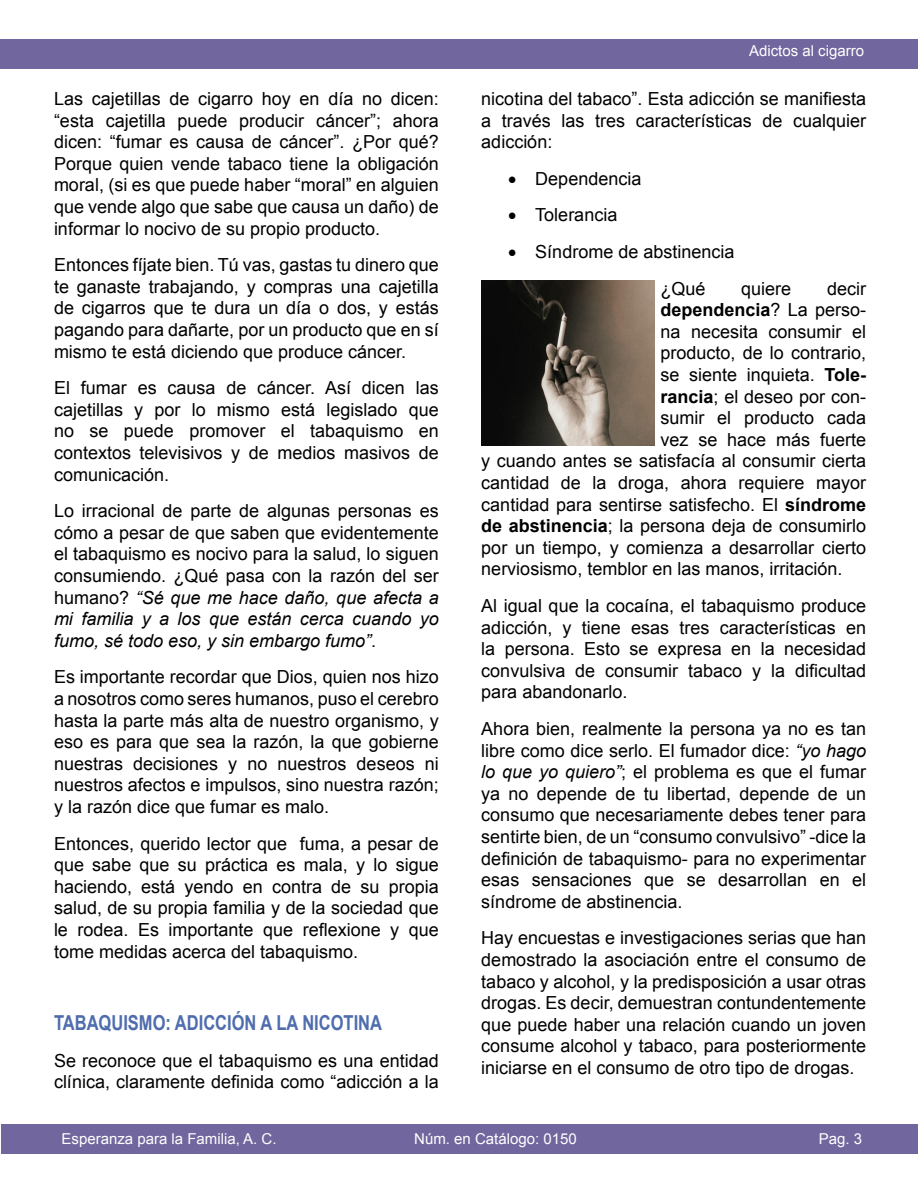
<style>
.page{position:relative;width:918px;height:1188px;background:#fff}
.page>*{position:absolute;margin:0;border:0;box-sizing:border-box;transform-origin:0 0}
.t1{font:700 20.7px "Arial";color:#4f6dad;scale:.8 1}
.t2{font:18px/21.6px "Arial";color:#000;text-align:justify}
.t3{font:700 18px "Arial";color:#000}
.t4{font:15px "Arial";color:#fff}
.s1{font-style:italic}
.s2{font-weight:400}
.s3{font-weight:700}
</style>
<div class="page">
<div style="left:1px;top:1124px;width:917px;height:29px;background:#71669d"></div>
<div style="left:0;top:39px;width:918px;height:30px;background:#71669d"></div>
<img style="left:481px;top:281px;width:173px;height:165px">
<p class="t2" style="left:54px;top:88px;width:386px">Las cajetillas de cigarro hoy en día no dicen: “esta cajetilla puede producir cáncer”; ahora dicen: “fumar es causa de cáncer”. ¿Por qué?<br>Porque quien vende tabaco tiene la obligación moral, (si es que puede haber “moral” en alguien que vende algo que sabe que causa un daño) de informar lo nocivo de su propio producto.</p>
<p class="t2" style="left:54px;top:254px;width:386px">Entonces fíjate bien. Tú vas, gastas tu dinero que te ganaste trabajando, y compras una cajetilla de cigarros que te dura un día o dos, y estás pagando para dañarte, por un producto que en sí mismo te está diciendo que produce cáncer.</p>
<p class="t2" style="left:54px;top:377px;width:386px">El fumar es causa de cáncer. Así dicen las cajetillas y por lo mismo está legislado que no se puede promover el tabaquismo en contextos televisivos y de medios masivos de comunicación.</p>
<p class="t2" style="left:54px;top:500px;width:386px">Lo irracional de parte de algunas personas es cómo a pesar de que saben que evidentemente el tabaquismo es nocivo para la salud, lo siguen consumiendo. ¿Qué pasa con la razón del ser humano? <span class="s1">“Sé que me hace daño, que afecta a mi familia y a los que están cerca cuando yo fumo, sé todo eso, y sin embargo fumo”</span>.</p>
<p class="t2" style="left:54px;top:666px;width:386px">Es importante recordar que Dios, quien nos hizo a nosotros como seres humanos, puso el cerebro hasta la parte más alta de nuestro organismo, y eso es para que sea la razón, la que gobierne nuestras decisiones y no nuestros deseos ni nuestros afectos e impulsos, sino nuestra razón; y la razón dice que fumar es malo.</p>
<p class="t2" style="left:54px;top:833px;width:386px">Entonces, querido lector que fuma, a pesar de que sabe que su práctica es mala, y lo sigue haciendo, está yendo en contra de su propia salud, de su propia familia y de la sociedad que le rodea. Es importante que reflexione y que tome medidas acerca del tabaquismo.</p>
<p class="t1" style="left:54px;top:1009px;width:412px">TABAQUISMO: ADICCIÓN A LA NICOTINA</p>
<p class="t2" style="left:54px;top:1050px;width:386px">Se reconoce que el tabaquismo es una entidad clínica, claramente definida como “adicción a la</p>
<p class="t4" style="left:749px;top:41px;width:117px">Adictos al cigarro</p>
<p class="t2" style="left:481px;top:88px;width:386px">nicotina del tabaco”. Esta adicción se manifiesta a través las tres características de cualquier adicción:</p>
<p class="t2" style="left:508px;top:168px;width:135px">• Dependencia</p>
<p class="t2" style="left:508px;top:204px;width:111px">• Tolerancia</p>
<p class="t2" style="left:508px;top:241px;width:228px">• Síndrome de abstinencia</p>
<p class="t2" style="left:660px;top:278px;width:47px">¿Qué</p>
<p class="t2" style="left:741px;top:278px;width:52px">quiere</p>
<p class="t2" style="left:827px;top:278px;width:41px">decir</p>
<p class="t3" style="left:660px;top:298px;width:207px">dependencia<span class="s2">? La perso-</span></p>
<p class="t2" style="left:660px;top:321px;width:207px">na necesita consumir el</p>
<p class="t2" style="left:660px;top:342px;width:207px">producto, de lo contrario,</p>
<p class="t2" style="left:660px;top:364px;width:207px">se siente inquieta. <span class="s3">Tole-</span></p>
<p class="t2" style="left:660px;top:386px;width:207px"><span class="s3">rancia</span>; el deseo por con-</p>
<p class="t2" style="left:660px;top:407px;width:207px">sumir el producto cada</p>
<p class="t2" style="left:660px;top:429px;width:207px">vez se hace más fuerte</p>
<p class="t2" style="left:481px;top:450px;width:386px">y cuando antes se satisfacía al consumir cierta</p>
<p class="t2" style="left:481px;top:472px;width:386px">cantidad de la droga, ahora requiere mayor</p>
<p class="t2" style="left:481px;top:494px;width:386px">cantidad para sentirse satisfecho. El <span class="s3">síndrome</span></p>
<p class="t2" style="left:481px;top:515px;width:386px"><span class="s3">de abstinencia</span>; la persona deja de consumirlo</p>
<p class="t2" style="left:481px;top:537px;width:386px">por un tiempo, y comienza a desarrollar cierto</p>
<p class="t2" style="left:481px;top:558px;width:363px">nerviosismo, temblor en las manos, irritación.</p>
<p class="t2" style="left:481px;top:595px;width:386px">Al igual que la cocaína, el tabaquismo produce adicción, y tiene esas tres características en la persona. Esto se expresa en la necesidad convulsiva de consumir tabaco y la dificultad para abandonarlo.</p>
<p class="t2" style="left:481px;top:718px;width:386px">Ahora bien, realmente la persona ya no es tan libre como dice serlo. El fumador dice: <span class="s1">“yo hago lo que yo quiero”</span>; el problema es que el fumar ya no depende de tu libertad, depende de un consumo que necesariamente debes tener para sentirte bien, de un “consumo convulsivo” -dice la definición de tabaquismo- para no experimentar esas sensaciones que se desarrollan en el síndrome de abstinencia.</p>
<p class="t2" style="left:481px;top:927px;width:386px">Hay encuestas e investigaciones serias que han demostrado la asociación entre el consumo de tabaco y alcohol, y la predisposición a usar otras drogas. Es decir, demuestran contundentemente que puede haber una relación cuando un joven consume alcohol y tabaco, para posteriormente iniciarse en el consumo de otro tipo de drogas.</p>
<p class="t4" style="left:62px;top:1129px;width:217px">Esperanza para la Familia, A. C.</p>
<p class="t4" style="left:414px;top:1129px;width:164px">Núm. en Catálogo: 0150</p>
<p class="t4" style="left:819px;top:1129px;width:45px">Pag. 3</p>
</div>
